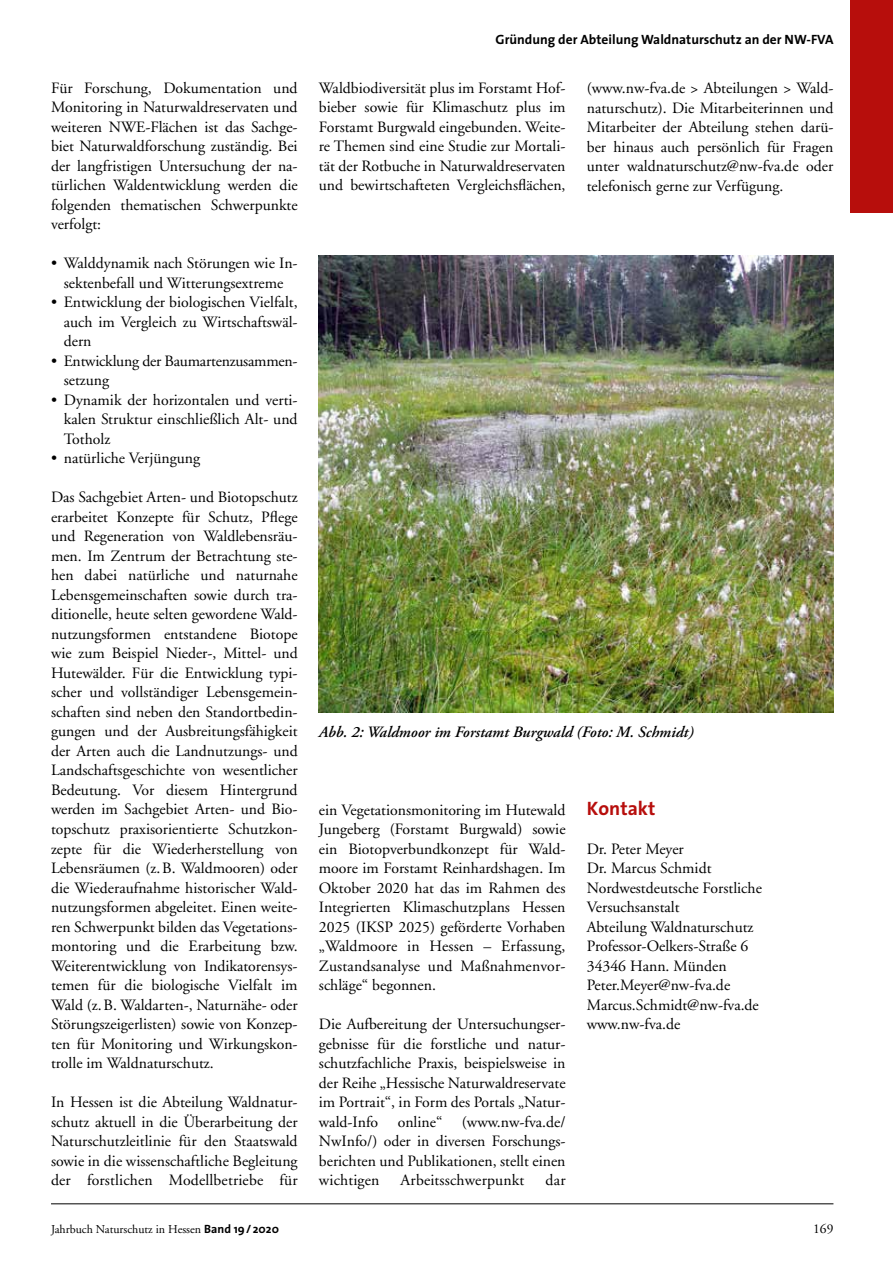
<style>
.page{position:relative;width:893px;height:1263px;background:#fff}
.page>*{position:absolute;margin:0;border:0;box-sizing:border-box;transform-origin:0 0}
.t1{font:700 19.5px "The Sans";color:#b70e0c}
.t2{font:15.75px/19.5px "Adobe Garamond";color:#000;text-align:justify}
.t3{font:italic 600 15.75px "Adobe Garamond Pro";color:#000}
.t4{font:700 13.5px "The Sans";color:#000}
.t5{font:13.5px "Adobe Garamond";color:#000}
.t6{font:12px "Adobe Garamond";color:#000}
.s1{font-family:"The Sans";font-weight:700}
</style>
<div class="page">
<hr style="left:51px;top:1203px;width:782px;height:1px;background:#000">
<div style="left:850px;top:0;width:43px;height:213px;background:#b70e0c"></div>
<img style="left:319px;top:255px;width:514px;height:457px">
<p class="t2" style="left:51px;top:79px;width:248px">Für Forschung, Dokumentation und Monitoring in Naturwaldreservaten und weiteren NWE-Flächen ist das Sachge&shy;biet Naturwaldforschung zuständig. Bei der langfristigen Untersuchung der na&shy;türlichen Waldentwicklung werden die folgenden thematischen Schwerpunkte verfolgt:</p>
<p class="t2" style="left:51px;top:254px;width:248px;text-align:center">• Walddynamik nach Störungen wie In&shy;sektenbefall und Witterungsextreme</p>
<p class="t2" style="left:64px;top:293px;width:235px;text-indent:-13px">• Entwicklung der biologischen Vielfalt, auch im Vergleich zu Wirtschaftswäl&shy;dern</p>
<p class="t2" style="left:64px;top:352px;width:235px;text-indent:-13px">• Entwicklung der Baumartenzusammen&shy;setzung</p>
<p class="t2" style="left:64px;top:391px;width:235px;text-indent:-13px">• Dynamik der horizontalen und verti&shy;kalen Struktur einschließlich Alt- und Totholz</p>
<p class="t2" style="left:51px;top:449px;width:151px">• natürliche Verjüngung</p>
<p class="t2" style="left:51px;top:488px;width:248px">Das Sachgebiet Arten- und Biotopschutz erarbeitet Konzepte für Schutz, Pflege und Regeneration von Waldlebensräu&shy;men. Im Zentrum der Betrachtung ste&shy;hen dabei natürliche und naturnahe Lebensgemeinschaften sowie durch tra&shy;ditionelle, heute selten gewordene Wald&shy;nutzungsformen entstandene Biotope wie zum Beispiel Nieder-, Mittel- und Hutewälder. Für die Entwicklung typi&shy;scher und vollständiger Lebensgemein&shy;schaften sind neben den Standortbedin&shy;gungen und der Ausbreitungsfähigkeit der Arten auch die Landnutzungs- und Landschaftsgeschichte von wesentlicher Bedeutung. Vor diesem Hintergrund werden im Sachgebiet Arten- und Bio&shy;topschutz praxisorientierte Schutzkon&shy;zepte für die Wiederherstellung von Lebensräumen (z.B. Waldmooren) oder die Wiederaufnahme historischer Wald&shy;nutzungsformen abgeleitet. Einen weite&shy;ren Schwerpunkt bilden das Vegetations&shy;montoring und die Erarbeitung bzw.<br>Weiterentwicklung von Indikatorensys&shy;temen für die biologische Vielfalt im Wald (z.B. Waldarten-, Naturnähe- oder Störungszeigerlisten) sowie von Konzep&shy;ten für Monitoring und Wirkungskon&shy;trolle im Waldnaturschutz.</p>
<p class="t2" style="left:51px;top:1093px;width:248px">In Hessen ist die Abteilung Waldnatur&shy;schutz aktuell in die Überarbeitung der Naturschutzleitlinie für den Staatswald sowie in die wissenschaftliche Begleitung der forstlichen Modellbetriebe für</p>
<p class="t4" style="left:496px;top:28px;width:339px">Gründung der Abteilung Waldnaturschutz an der NW-FVA</p>
<p class="t2" style="left:319px;top:79px;width:248px">Waldbiodiversität plus im Forstamt Hof&shy;bieber sowie für Klimaschutz plus im Forstamt Burgwald eingebunden. Weite&shy;re Themen sind eine Studie zur Mortali&shy;tät der Rotbuche in Naturwaldreservaten und bewirtschafteten Vergleichsflächen,</p>
<p class="t2" style="left:587px;top:79px;width:248px">(www.nw-fva.de &gt; Abteilungen &gt; Wald&shy;naturschutz). Die Mitarbeiterinnen und Mitarbeiter der Abteilung stehen darü&shy;ber hinaus auch persönlich für Fragen unter waldnaturschutz@nw-fva.de oder telefonisch gerne zur Verfügung.</p>
<p class="t3" style="left:319px;top:722px;width:376px">Abb. 2: Waldmoor im Forstamt Burgwald (Foto: M. Schmidt)</p>
<p class="t2" style="left:319px;top:800px;width:248px">ein Vegetationsmonitoring im Hutewald Jungeberg (Forstamt Burgwald) sowie ein Biotopverbundkonzept für Wald&shy;moore im Forstamt Reinhardshagen. Im Oktober 2020 hat das im Rahmen des Integrierten Klimaschutzplans Hessen 2025 (IKSP 2025) geförderte Vorhaben „Waldmoore in Hessen – Erfassung, Zustandsanalyse und Maßnahmenvor&shy;schläge“ begonnen.</p>
<p class="t2" style="left:319px;top:1015px;width:248px">Die Aufbereitung der Untersuchungser&shy;gebnisse für die forstliche und natur&shy;schutzfachliche Praxis, beispielsweise in der Reihe „Hessische Naturwaldreservate im Portrait“, in Form des Portals „Natur&shy;wald-Info online“ (www.nw-fva.de/ NwInfo/) oder in diversen Forschungs&shy;berichten und Publikationen, stellt einen wichtigen</p>
<p class="t2" style="left:401px;top:1171px;width:125px">Arbeitsschwerpunkt</p>
<p class="t2" style="left:546px;top:1171px;width:21px">dar</p>
<p class="t1" style="left:587px;top:792px;width:70px">Kontakt</p>
<p class="t2" style="left:587px;top:839px;width:177px;text-align:left">Dr. Peter Meyer<br>Dr. Marcus Schmidt<br>Nordwestdeutsche Forstliche<br>Versuchsanstalt<br>Abteilung Waldnaturschutz<br>Professor-Oelkers-Straße 6<br>34346 Hann. Münden<br>Peter.Meyer@nw-fva.de<br>Marcus.Schmidt@nw-fva.de www.nw-fva.de</p>
<p class="t6" style="left:51px;top:1223px;width:229px">Jahrbuch Naturschutz in Hessen <span class="s1">Band 19/ 2020</span></p>
<p class="t5" style="left:813px;top:1222px;width:22px">169</p>
</div>
